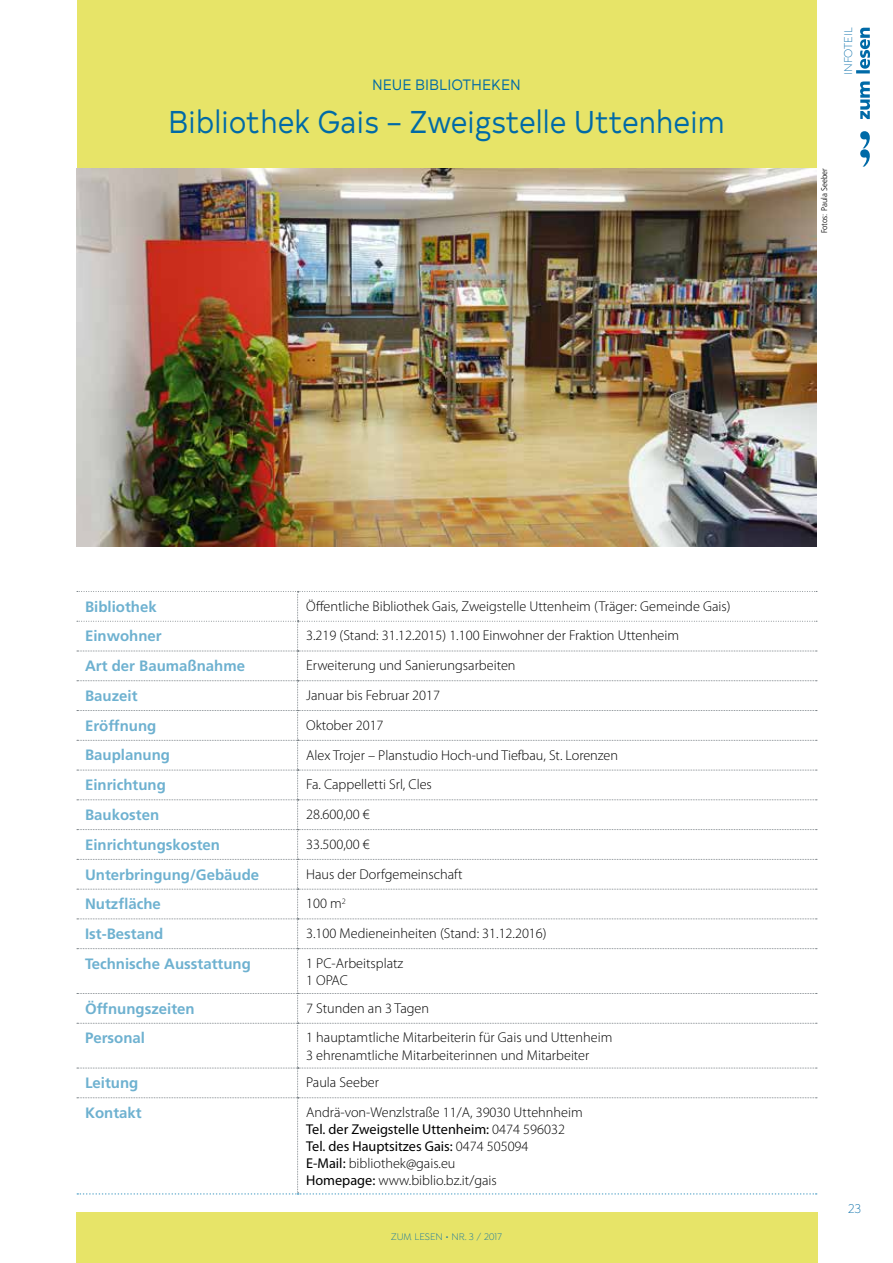
<style>
.page{position:relative;width:893px;height:1263px;background:#fff}
.page>*{position:absolute;margin:0;border:0;box-sizing:border-box;transform-origin:0 0}
.t1{font:31.5px "Typold Book 500";color:#006aa7;scale:.9 1}
.t2{font:700 15px "Frutiger";color:#6eb1d0}
.t3{font:15px "Typold Book 500";color:#006aa7;scale:.93 1}
.t4{font:300 14.25px/17.1px "Myriad Pro";color:#000}
.t5{font:300 13.5px "Isidora";color:#006aa7}
.t6{font:300 12px "Isidora";color:#006aa7}
.t7{font:300 10.2px "Isidora";color:#006aa7}
.t8{font:300 8.25px "Frutiger";color:#000;scale:.95 1}
.s1{font-weight:400}
</style>
<div class="page">
<div style="left:77px;top:1213px;width:741px;height:50px;background:#e7e468"></div>
<div style="left:77px;top:0;width:739px;height:169px;background:#e7e468"></div>
<svg style="left:77px;top:591px;width:740px;height:604px"></svg>
<img style="left:77px;top:169px;width:739px;height:378px">
<svg style="left:856px;top:28px;width:14px;height:91px"></svg>
<svg style="left:860px;top:131px;width:10px;height:36px"></svg>
<p class="t3" style="left:372px;top:73px;width:161px">NEUE BIBLIOTHEKEN</p>
<h1 class="t1" style="left:168px;top:97px;width:620px">Bibliothek Gais – Zweigstelle Uttenheim</h1>
<p class="t6" style="left:842px;top:75px;width:48px;rotate:-90deg">INFOTEIL</p>
<p class="t8" style="left:820px;top:233px;width:70px;rotate:-90deg">Fotos: Paula Seeber</p>
<p class="t2" style="left:85px;top:598px;width:73px">Bibliothek</p>
<p class="t4" style="left:306px;top:597px;width:426px">Öffentliche Bibliothek Gais, Zweigstelle Uttenheim (Träger: Gemeinde Gais)</p>
<p class="t2" style="left:85px;top:627px;width:78px">Einwohner</p>
<p class="t4" style="left:306px;top:627px;width:375px">3.219 (Stand: 31.12.2015) 1.100 Einwohner der Fraktion Uttenheim</p>
<p class="t2" style="left:85px;top:657px;width:162px">Art der Baumaßnahme</p>
<p class="t4" style="left:306px;top:657px;width:211px">Erweiterung und Sanierungsarbeiten</p>
<p class="t2" style="left:85px;top:687px;width:54px">Bauzeit</p>
<p class="t4" style="left:306px;top:686px;width:135px">Januar bis Februar 2017</p>
<p class="t2" style="left:85px;top:717px;width:73px">Eröffnung</p>
<p class="t4" style="left:306px;top:716px;width:79px">Oktober 2017</p>
<p class="t2" style="left:85px;top:746px;width:87px">Bauplanung</p>
<p class="t4" style="left:306px;top:746px;width:313px">Alex Trojer – Planstudio Hoch-und Tiefbau, St. Lorenzen</p>
<p class="t2" style="left:85px;top:776px;width:82px">Einrichtung</p>
<p class="t4" style="left:306px;top:776px;width:127px">Fa. Cappelletti Srl, Cles</p>
<p class="t2" style="left:85px;top:806px;width:76px">Baukosten</p>
<p class="t4" style="left:306px;top:805px;width:65px">28.600,00 €</p>
<p class="t2" style="left:85px;top:836px;width:136px">Einrichtungskosten</p>
<p class="t4" style="left:306px;top:835px;width:65px">33.500,00 €</p>
<p class="t2" style="left:85px;top:865px;width:176px">Unterbringung/Gebäude</p>
<p class="t4" style="left:306px;top:865px;width:158px">Haus der Dorfgemeinschaft</p>
<p class="t2" style="left:85px;top:895px;width:77px">Nutzfläche</p>
<p class="t4" style="left:306px;top:895px;width:41px">100 m<sup>2</sup></p>
<p class="t2" style="left:85px;top:925px;width:80px">Ist-Bestand</p>
<p class="t4" style="left:306px;top:925px;width:242px">3.100 Medieneinheiten (Stand: 31.12.2016)</p>
<p class="t2" style="left:85px;top:955px;width:167px">Technische Ausstattung</p>
<p class="t4" style="left:306px;top:954px;width:99px">1 PC-Arbeitsplatz<br>1 OPAC</p>
<p class="t2" style="left:85px;top:1000px;width:111px">Öffnungszeiten</p>
<p class="t4" style="left:306px;top:999px;width:124px">7 Stunden an 3 Tagen</p>
<p class="t2" style="left:85px;top:1029px;width:62px">Personal</p>
<p class="t4" style="left:306px;top:1029px;width:308px">1 hauptamtliche Mitarbeiterin für Gais und Uttenheim<br>3 ehrenamtliche Mitarbeiterinnen und Mitarbeiter</p>
<p class="t2" style="left:85px;top:1074px;width:55px">Leitung</p>
<p class="t4" style="left:306px;top:1074px;width:74px">Paula Seeber</p>
<p class="t2" style="left:85px;top:1104px;width:58px">Kontakt</p>
<p class="t4" style="left:306px;top:1103px;width:278px">Andrä-von-Wenzlstraße 11/A, 39030 Uttehnheim <span class="s1">Tel. der Zweigstelle Uttenheim:</span> 0474 596032<br><span class="s1">Tel. des Hauptsitzes Gais:</span> 0474 505094<br><span class="s1">E-Mail:</span> bibliothek@gais.eu<br><span class="s1">Homepage:</span> www.biblio.bz.it/gais</p>
<p class="t7" style="left:391px;top:1231px;width:112px">ZUM LESEN • NR. 3 / 2017</p>
<p class="t5" style="left:848px;top:1201px;width:15px">23</p>
</div>
